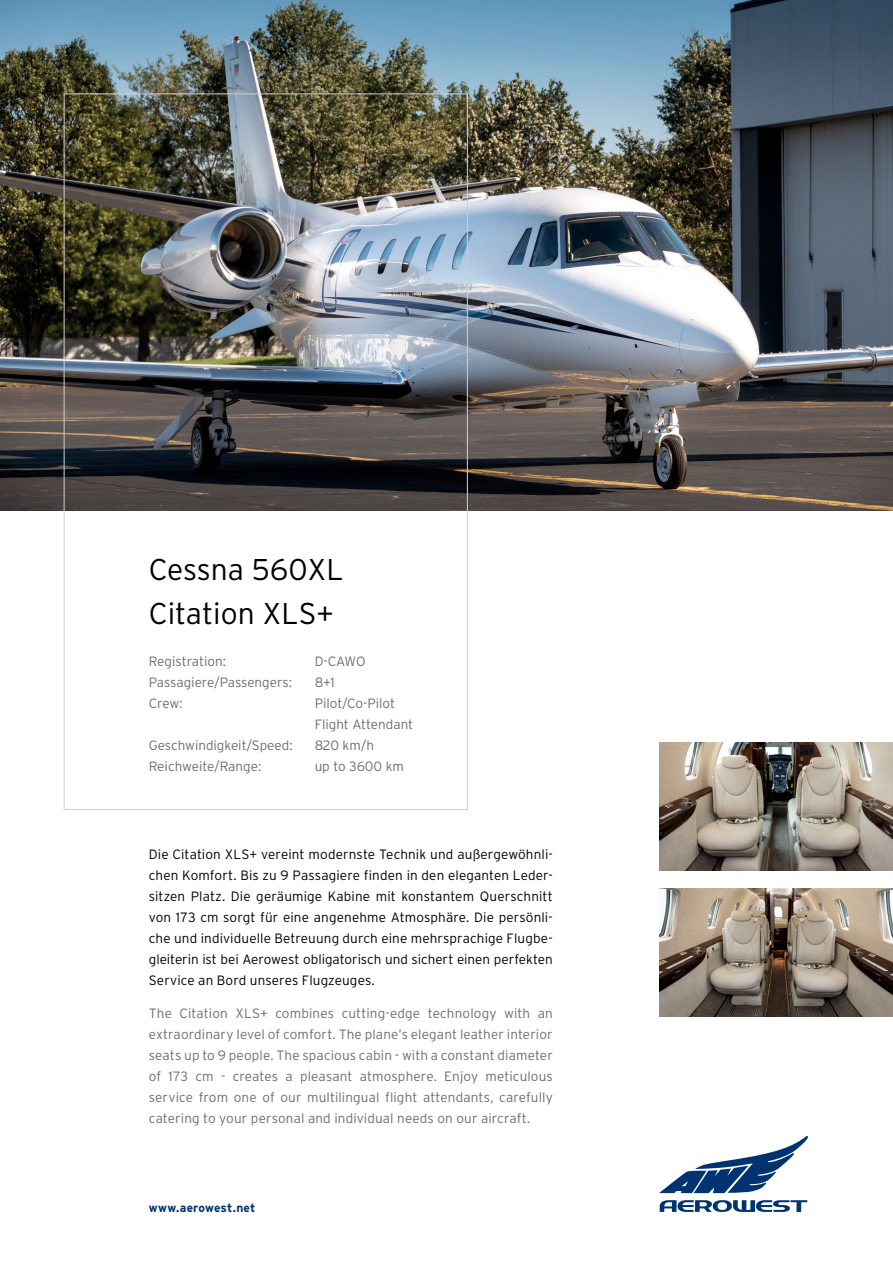
<style>
.page{position:relative;width:893px;height:1263px;background:#fff}
.page>*{position:absolute;margin:0;border:0;box-sizing:border-box;transform-origin:0 0}
.t1{font:300 30px/43.5px "Interstate";color:#000}
.t2{font:300 13.5px/21px "Interstate";color:#6e6e6e}
.t3{font:300 13.5px/21px "Interstate";letter-spacing:.005em;color:#000;text-align:justify}
.t4{font:700 12px "Interstate";letter-spacing:.015em;color:#003470}
</style>
<div class="page">
<img style="left:0;top:0;width:893px;height:510px">
<svg style="left:659px;top:1136px;width:149px;height:76px"></svg>
<img style="left:659px;top:743px;width:234px;height:127px">
<img style="left:659px;top:888px;width:234px;height:128px">
<h1 class="t1" style="left:149px;top:547px;width:196px">Cessna 560XL<br>Citation XLS+</h1>
<p class="t2" style="left:149px;top:651px;width:79px">Registration:</p>
<p class="t2" style="left:315px;top:651px;width:52px">D-CAWO</p>
<p class="t2" style="left:149px;top:672px;width:145px">Passagiere/Passengers:</p>
<p class="t2" style="left:315px;top:672px;width:22px">8+1</p>
<p class="t2" style="left:149px;top:693px;width:35px">Crew:</p>
<p class="t2" style="left:315px;top:693px;width:100px">Pilot/Co-Pilot<br>Flight Attendant</p>
<p class="t2" style="left:149px;top:735px;width:145px">Geschwindigkeit/Speed:</p>
<p class="t2" style="left:315px;top:735px;width:61px">820 km/h</p>
<p class="t2" style="left:149px;top:756px;width:114px">Reichweite/Range:</p>
<p class="t2" style="left:315px;top:756px;width:91px">up to 3600 km</p>
<p class="t3" style="left:149px;top:844px;width:405px">Die Citation XLS+ vereint modernste Technik und außergewöhnli&shy;chen Komfort. Bis zu 9 Passagiere finden in den eleganten Leder&shy;sitzen Platz. Die geräumige Kabine mit konstantem Querschnitt von 173 cm sorgt für eine angenehme Atmosphäre. Die persönli&shy;che und individuelle Betreuung durch eine mehrsprachige Flugbe&shy;gleiterin ist bei Aerowest obligatorisch und sichert einen perfekten Service an Bord unseres Flugzeuges.</p>
<p class="t2" style="left:149px;top:1002px;width:406px;text-align:justify">The Citation XLS+ combines cutting-edge technology with an extraordinary level of comfort. The plane’s elegant leather interior seats up to 9 people. The spacious cabin - with a constant diameter of 173 cm - creates a pleasant atmosphere. Enjoy meticulous service from one of our multilingual flight attendants, carefully catering to your personal and individual needs on our aircraft.</p>
<p class="t4" style="left:149px;top:1201px;width:108px">www.aerowest.net</p>
</div>
